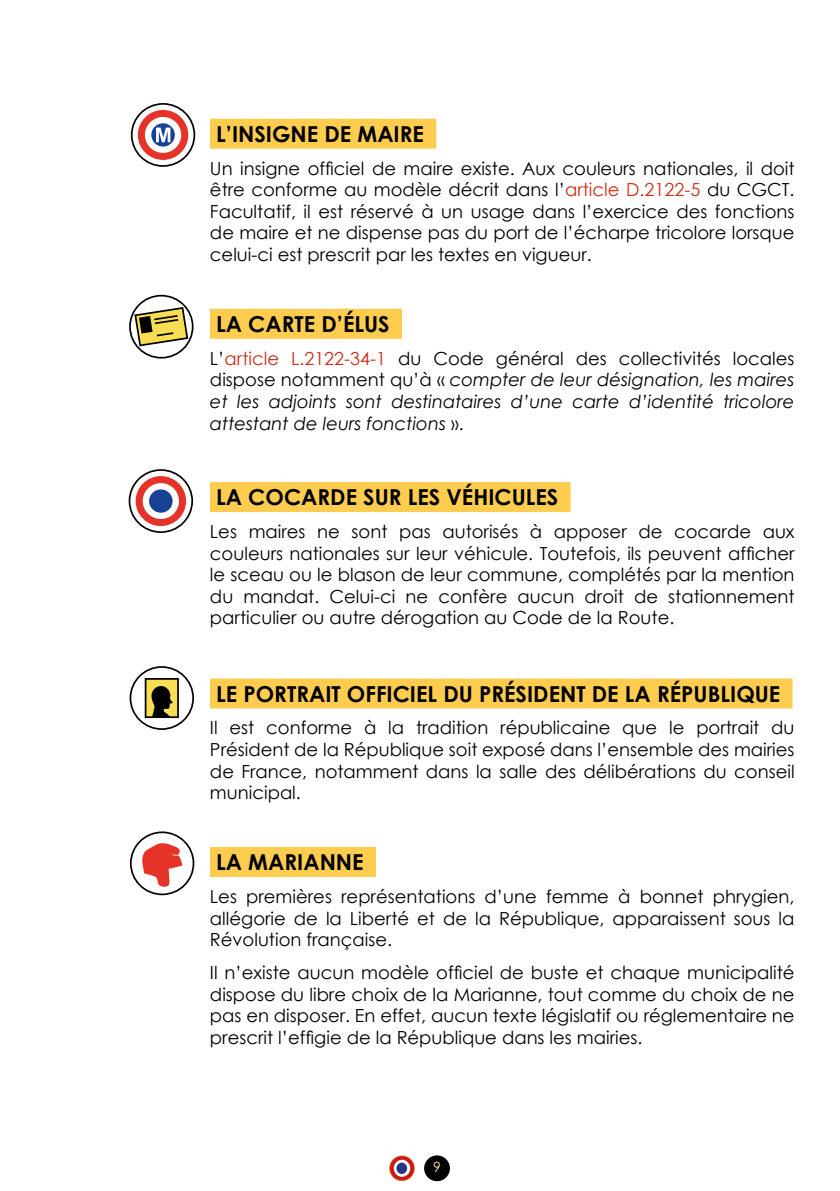
<style>
.page{position:relative;width:840px;height:1191px;background:#fff}
.page>*{position:absolute;margin:0;border:0;box-sizing:border-box;transform-origin:0 0}
.t1{font:700 22px "Century Gothic";color:#000}
.t2{font:18px/21.6px "Century Gothic";color:#000;text-align:justify}
.t3{font:italic 18px/21.6px "Century Gothic";color:#000;text-align:justify}
.t4{font:14px "Century Gothic";color:#ffe2b4}
.s1{color:#cb2e17}
.s2{font-style:normal}
.s3{font-style:normal;color:#cb2e17}
</style>
<div class="page">
<div style="left:424px;top:1155px;width:25px;height:26px;background:#000;border-radius:50%"></div>
<svg style="left:389px;top:1155px;width:25px;height:26px"></svg>
<svg style="left:389px;top:1156px;width:25px;height:24px"></svg>
<svg style="left:393px;top:1159px;width:17px;height:17px"></svg>
<div style="left:396px;top:1162px;width:11px;height:12px;background:#283583;border-radius:50%"></div>
<div style="left:210px;top:119px;width:226px;height:30px;background:#fecd50"></div>
<div style="left:210px;top:309px;width:192px;height:30px;background:#fecd50"></div>
<div style="left:210px;top:482px;width:360px;height:30px;background:#fecd50"></div>
<div style="left:210px;top:678px;width:582px;height:30px;background:#fecd50"></div>
<div style="left:210px;top:847px;width:166px;height:30px;background:#fecd50"></div>
<svg style="left:131px;top:103px;width:64px;height:64px"></svg>
<svg style="left:129px;top:295px;width:64px;height:63px"></svg>
<svg style="left:129px;top:469px;width:64px;height:64px"></svg>
<svg style="left:129px;top:666px;width:65px;height:64px"></svg>
<svg style="left:130px;top:831px;width:64px;height:64px"></svg>
<p class="t1" style="left:216px;top:117px;width:209px">L’INSIGNE DE MAIRE</p>
<p class="t2" style="left:210px;top:157px;width:585px">Un insigne officiel de maire existe. Aux couleurs nationales, il doit être conforme au modèle décrit dans l’<span class="s1">article D.2122-5</span> du CGCT.<br>Facultatif, il est réservé à un usage dans l’exercice des fonctions de maire et ne dispense pas du port de l’écharpe tricolore lorsque celui-ci est prescrit par les textes en vigueur.</p>
<p class="t1" style="left:216px;top:307px;width:175px">LA CARTE D’ÉLUS</p>
<p class="t3" style="left:210px;top:347px;width:585px"><span class="s2">L’</span><span class="s3">article L.2122-34-1</span> <span class="s2">du Code général des collectivités locales dispose notamment qu’à «</span> compter de leur désignation, les maires et les adjoints sont destinataires d’une carte d’identité tricolore attestant de leurs fonctions <span class="s2">».</span></p>
<p class="t1" style="left:216px;top:480px;width:343px">LA COCARDE SUR LES VÉHICULES</p>
<p class="t2" style="left:210px;top:520px;width:585px">Les maires ne sont pas autorisés à apposer de cocarde aux couleurs nationales sur leur véhicule. Toutefois, ils peuvent afficher le sceau ou le blason de leur commune, complétés par la mention du mandat. Celui-ci ne confère aucun droit de stationnement particulier ou autre dérogation au Code de la Route.</p>
<p class="t1" style="left:216px;top:677px;width:565px">LE PORTRAIT OFFICIEL DU PRÉSIDENT DE LA RÉPUBLIQUE</p>
<p class="t2" style="left:210px;top:717px;width:585px">Il est conforme à la tradition républicaine que le portrait du Président de la République soit exposé dans l’ensemble des mairies de France, notamment dans la salle des délibérations du conseil municipal.</p>
<p class="t1" style="left:216px;top:845px;width:149px">LA MARIANNE</p>
<p class="t2" style="left:210px;top:885px;width:585px">Les premières représentations d’une femme à bonnet phrygien, allégorie de la Liberté et de la République, apparaissent sous la Révolution française.</p>
<p class="t2" style="left:210px;top:961px;width:585px">Il n’existe aucun modèle officiel de buste et chaque municipalité dispose du libre choix de la Marianne, tout comme du choix de ne pas en disposer. En effet, aucun texte législatif ou réglementaire ne prescrit l’effigie de la République dans les mairies.</p>
<p class="t4" style="left:433px;top:1157px;width:9px">9</p>
</div>
